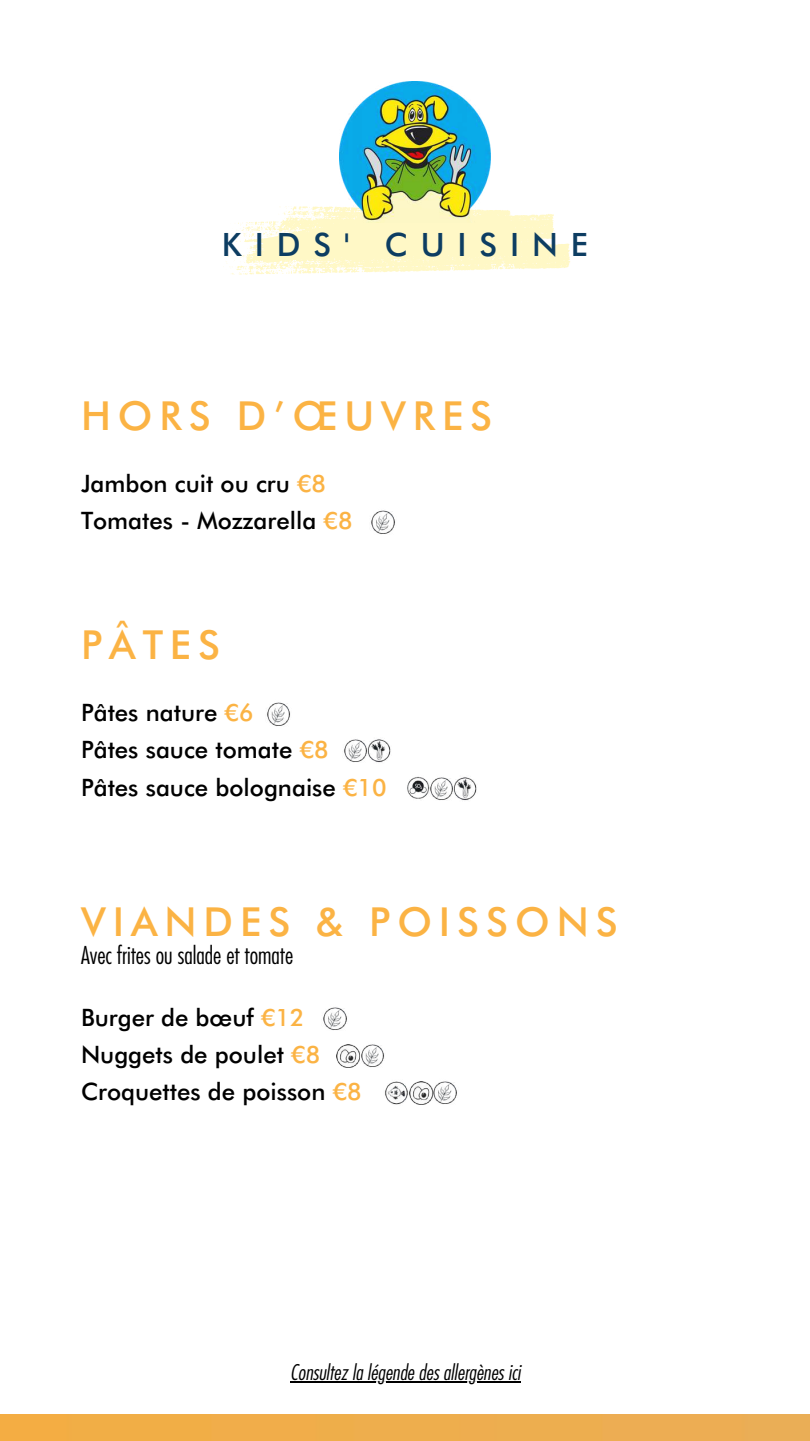
<style>
.page{position:relative;width:810px;height:1441px;background:#fff}
.page>*{position:absolute;margin:0;border:0;box-sizing:border-box;transform-origin:0 0}
.t1{font:500 40px "Futura BT";letter-spacing:.175em;color:#fbb344}
.t2{font:500 32.2px "Futura BT";letter-spacing:.4em;color:#0d3d62}
.t3{font:500 24px/37.2px "Futura BT";color:#000}
.t4{font:300 condensed 24px "Futura Std";color:#000}
.t5{font:italic 300 condensed 21px "Futura Std";color:#000}
.s1{color:#fbb344}
</style>
<div class="page">
<img style="left:371px;top:510px;width:24px;height:24px">
<img style="left:267px;top:702px;width:23px;height:24px">
<img style="left:344px;top:739px;width:21px;height:23px">
<img style="left:365px;top:739px;width:26px;height:24px">
<img style="left:407px;top:776px;width:21px;height:23px">
<img style="left:428px;top:777px;width:24px;height:23px">
<img style="left:452px;top:777px;width:25px;height:24px">
<img style="left:323px;top:1007px;width:24px;height:23px">
<img style="left:337px;top:1044px;width:22px;height:23px">
<img style="left:359px;top:1044px;width:25px;height:23px">
<img style="left:385px;top:1081px;width:23px;height:24px">
<img style="left:410px;top:1081px;width:22px;height:22px">
<img style="left:432px;top:1081px;width:25px;height:23px">
<img style="left:0;top:1414px;width:810px;height:26px">
<svg style="left:223px;top:206px;width:347px;height:69px"></svg>
<img style="left:339px;top:81px;width:151px;height:142px">
<hr style="left:290px;top:1381px;width:230px;height:1px;background:#000">
<h2 class="t2" style="left:222px;top:222px;width:368px">KIDS' CUISINE</h2>
<h1 class="t1" style="left:81px;top:388px;width:413px">HORS D’ŒUVRES</h1>
<p class="t3" style="left:81px;top:464px;width:273px">Jambon cuit ou cru <span class="s1">€8<br></span>Tomates - Mozzarella <span class="s1">€8</span></p>
<h1 class="t1" style="left:81px;top:617px;width:141px">PÂTES</h1>
<p class="t3" style="left:81px;top:693px;width:174px">Pâtes nature <span class="s1">€6</span></p>
<p class="t3" style="left:81px;top:730px;width:307px">Pâtes sauce tomate <span class="s1">€8<br></span>Pâtes sauce bolognaise <span class="s1">€10</span></p>
<h1 class="t1" style="left:81px;top:893px;width:538px">VIANDES &amp; POISSONS</h1>
<p class="t4" style="left:81px;top:944px;width:214px">Avec frites ou salade et tomate</p>
<p class="t3" style="left:81px;top:997px;width:282px">Burger de bœuf <span class="s1">€12<br></span>Nuggets de poulet <span class="s1">€8<br></span>Croquettes de poisson <span class="s1">€8</span></p>
<p class="t5" style="left:290px;top:1362px;width:232px">Consultez la légende des allergènes ici</p>
</div>
